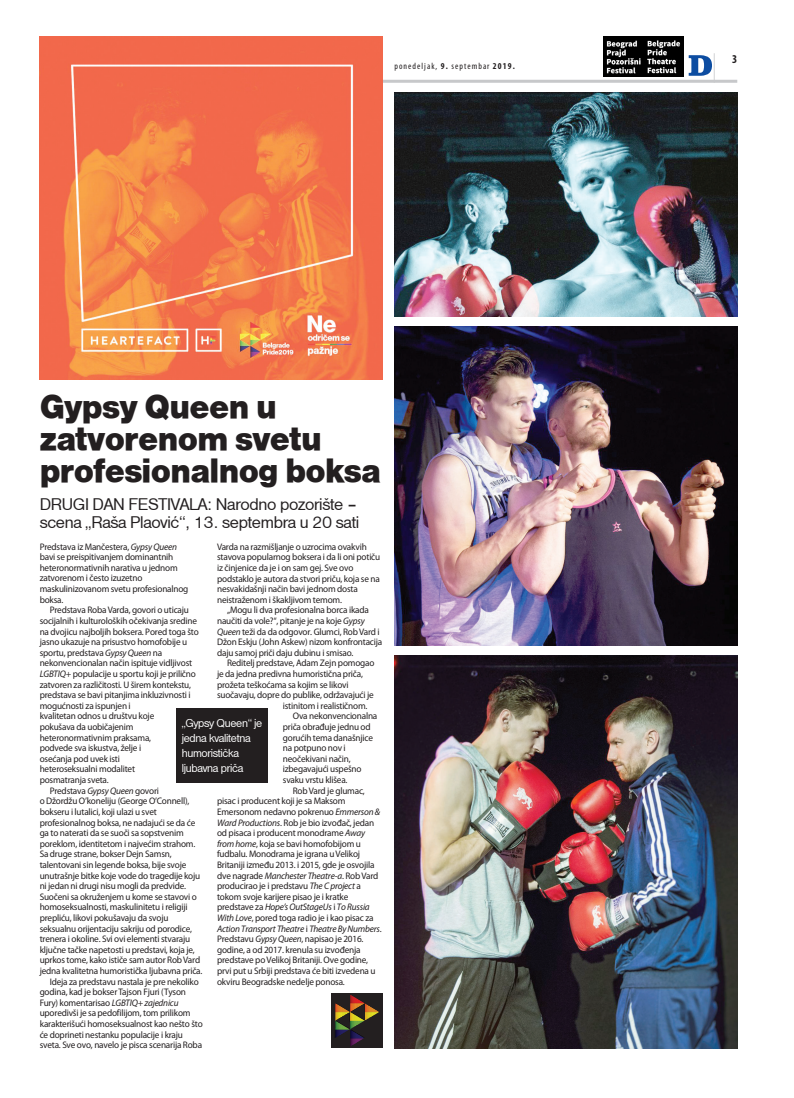
<style>
.page{position:relative;width:794px;height:1098px;background:#fff}
.page>*{position:absolute;margin:0;border:0;box-sizing:border-box;transform-origin:0 0}
.t1{font:900 35px/32px "Nimbus Re Sans";letter-spacing:-.02em;color:#231f20}
.t2{font:17.5px/18px "Nimbus Re Sans";letter-spacing:-.015em;color:#231f20}
.t3{font:12px/15px "Nimbus Re Sans";letter-spacing:-.025em;color:#fff}
.t4{font:700 12px "Myriad YU Pro Cond";color:#231f20}
.t5{font:9.5px/10.6px "Myriad YU Pro";letter-spacing:-.02em;color:#231f20}
.t6{font:italic 9.5px "Myriad YU Pro";letter-spacing:-.02em;color:#231f20}
.t7{font:9px "Myriad YU Pro Cond";letter-spacing:.115em;color:#231f20}
.s1{font-weight:700}
.s2{font-style:italic}
.s3{font-style:normal}
</style>
<div class="page">
<hr style="left:714px;top:53px;width:1px;height:30px;background:#d1d2d4">
<hr style="left:40px;top:80px;width:697px;height:3px;background:#c7c8ca">
<img style="left:603px;top:37px;width:80px;height:39px">
<svg style="left:688px;top:55px;width:24px;height:21px"></svg>
<img style="left:40px;top:37px;width:342px;height:343px">
<div style="left:176px;top:708px;width:92px;height:74px;background:#231f20"></div>
<svg style="left:331px;top:993px;width:51px;height:54px;background:#352d26"></svg>
<img style="left:350px;top:994px;width:29px;height:42px">
<img style="left:394px;top:655px;width:343px;height:392px">
<img style="left:394px;top:327px;width:343px;height:318px">
<img style="left:394px;top:92px;width:343px;height:224px">
<p class="t7" style="left:394px;top:64px;width:122px">ponedeljak, <span class="s1">9.</span> septembar <span class="s1">2019.</span></p>
<h1 class="t1" style="left:40px;top:390px;width:343px">Gypsy Queen u zatvorenom svetu profesionalnog boksa</h1>
<h2 class="t2" style="left:40px;top:494px;width:321px">DRUGI DAN FESTIVALA: Narodno pozori{te – scena „Ra{a Plaovi}“, 13. septembra u 20 sati</h2>
<p class="t5" style="left:40px;top:542px;width:150px">Predstava iz Man~estera, <span class="s2">Gypsy Queen </span>bavi se preispitivanjem dominantnih heteronormativnih narativa u jednom zatvorenom i ~esto izuzetno maskulinizovanom svetu profesionalnog boksa.</p>
<p class="t5" style="left:50px;top:605px;width:141px">Predstava Roba Varda, govori o uticaju</p>
<p class="t5" style="left:40px;top:616px;width:159px">socijalnih i kulturolo{kih o~ekivanja sredine</p>
<p class="t5" style="left:40px;top:626px;width:161px">na dvojicu najboljih boksera. Pored toga {to</p>
<p class="t5" style="left:40px;top:637px;width:149px">jasno ukazuje na prisustvo homofobije u</p>
<p class="t5" style="left:40px;top:648px;width:124px">sportu, predstava <span class="s2">Gypsy Queen</span> na</p>
<p class="t5" style="left:40px;top:658px;width:154px">nekonvencionalan na~in ispituje vidljivost</p>
<p class="t5" style="left:40px;top:669px;width:158px"><span class="s2">LGBTIQ+</span> populacije u sportu koji je prili~no</p>
<p class="t5" style="left:40px;top:679px;width:153px">zatvoren za razli~itosti. U {irem kontekstu,</p>
<p class="t5" style="left:40px;top:690px;width:152px">predstava se bavi pitanjima inkluzivnosti i</p>
<p class="t5" style="left:40px;top:701px;width:93px">mogu}nosti za ispunjen i</p>
<p class="t5" style="left:40px;top:711px;width:116px">kvalitetan odnos u dru{tvu koje</p>
<p class="t5" style="left:40px;top:722px;width:95px">poku{ava da uobi~ajenim</p>
<p class="t5" style="left:40px;top:732px;width:113px">heteronormativnim praksama,</p>
<p class="t5" style="left:40px;top:743px;width:103px">podvede sva iskustva, `elje i</p>
<p class="t5" style="left:40px;top:754px;width:82px">ose}anja pod uvek isti</p>
<p class="t5" style="left:40px;top:764px;width:97px">heteroseksualni modalitet</p>
<p class="t5" style="left:40px;top:775px;width:71px">posmatranja sveta.</p>
<p class="t5" style="left:50px;top:785px;width:111px">Predstava <span class="s2">Gypsy Queen</span> govori</p>
<p class="t5" style="left:40px;top:796px;width:151px">o D`ord`u O’koneliju (George O’Connell),</p>
<p class="t5" style="left:40px;top:807px;width:119px">bokseru i lutalici, koji ulazi u svet</p>
<p class="t5" style="left:40px;top:817px;width:157px">profesionalnog boksa, ne nadaju}i se da }e</p>
<p class="t5" style="left:40px;top:828px;width:145px">ga to naterati da se suo~i sa sopstvenim</p>
<p class="t5" style="left:40px;top:838px;width:157px">poreklom, identitetom i najve}im strahom.</p>
<p class="t5" style="left:40px;top:849px;width:133px">Sa druge strane, bokser Dejn Samsn,</p>
<p class="t5" style="left:40px;top:860px;width:148px">talentovani sin legende boksa, bije svoje</p>
<p class="t5" style="left:40px;top:870px;width:162px">unutra{nje bitke koje vode do tragedije koju</p>
<p class="t5" style="left:40px;top:881px;width:148px">ni jedan ni drugi nisu mogli da predvide.</p>
<p class="t5" style="left:40px;top:891px;width:159px">Suo~eni sa okru`enjem u kome se stavovi o</p>
<p class="t5" style="left:40px;top:902px;width:149px">homoseksualnosti, maskulinitetu i religiji</p>
<p class="t5" style="left:40px;top:913px;width:130px">prepli}u, likovi poku{avaju da svoju</p>
<p class="t5" style="left:40px;top:923px;width:154px">seksualnu orijentaciju sakriju od porodice,</p>
<p class="t5" style="left:40px;top:934px;width:152px">trenera i okoline. Svi ovi elementi stvaraju</p>
<p class="t5" style="left:40px;top:944px;width:156px">klju~ne ta~ke napetosti u predstavi, koja je,</p>
<p class="t5" style="left:40px;top:955px;width:162px">uprkos tome, kako isti~e sam autor Rob Vard</p>
<p class="t5" style="left:40px;top:966px;width:164px">jedna kvalitetna humoristi~ka ljubavna pri~a.</p>
<p class="t5" style="left:50px;top:976px;width:151px">Ideja za predstavu nastala je pre nekoliko</p>
<p class="t5" style="left:40px;top:987px;width:148px">godina, kad je bokser Tajson Fjuri (Tyson</p>
<p class="t5" style="left:40px;top:997px;width:140px">Fury) komentarisao <span class="s2">LGBTIQ+ zajednicu</span></p>
<p class="t5" style="left:40px;top:1008px;width:152px">uporediv{i je sa pedofilijom, tom prilikom</p>
<p class="t5" style="left:40px;top:1019px;width:164px">karakteri{u}i homoseksualnost kao ne{to {to</p>
<p class="t5" style="left:40px;top:1029px;width:145px">}e doprineti nestanku populacije i kraju</p>
<p class="t5" style="left:40px;top:1040px;width:164px">sveta. Sve ovo, navelo je pisca scenarija Roba</p>
<p class="t5" style="left:217px;top:542px;width:165px">Varda na razmi{ljanje o uzrocima ovakvih stavova popularnog boksera i da li oni poti~u iz ~injenice da je i on sam gej. Sve ovo podstaklo je autora da stvori pri~u, koja se na nesvakida{nji na~in bavi jednom dosta neistra`enom i {kakljivom temom.</p>
<p class="t5" style="left:217px;top:605px;width:167px;text-indent:10px">„Mogu li dva profesionalna borca ikada nau~iti da vole?“, pitanje je na koje <span class="s2">Gypsy Queen</span> te`i da da odgovor. Glumci, Rob Vard i D`on Eskju (John Askew) nizom konfrontacija daju samoj pri~i daju dubinu i smisao.</p>
<p class="t5" style="left:227px;top:658px;width:149px">Reditelj predstave, Adam Zejn pomogao</p>
<p class="t5" style="left:217px;top:669px;width:147px">je da jedna predivna humoristi~na pri~a,</p>
<p class="t5" style="left:217px;top:679px;width:133px">pro`eta te{ko}ama sa kojim se likovi</p>
<p class="t5" style="left:217px;top:690px;width:158px">suo~avaju, dopre do publike, odr`avaju}i je</p>
<p class="t5" style="left:283px;top:701px;width:86px">istinitom i realisti~nom.</p>
<p class="t5" style="left:293px;top:711px;width:86px">Ova nekonvencionalna</p>
<p class="t5" style="left:283px;top:722px;width:89px">pri~a obra|uje jednu od</p>
<p class="t5" style="left:283px;top:732px;width:92px">goru}ih tema dana{njice</p>
<p class="t5" style="left:283px;top:743px;width:64px">na potpuno nov i</p>
<p class="t5" style="left:283px;top:754px;width:69px">neo~ekivani na~in,</p>
<p class="t5" style="left:283px;top:764px;width:80px">izbegavaju}i uspe{no</p>
<p class="t5" style="left:283px;top:775px;width:66px">svaku vrstu kli{ea.</p>
<p class="t5" style="left:293px;top:785px;width:73px">Rob Vard je glumac,</p>
<p class="t5" style="left:217px;top:796px;width:130px">pisac i producent koji je sa Maksom</p>
<p class="t5" style="left:217px;top:807px;width:165px">Emersonom nedavno pokrenuo <span class="s2">Emmerson &amp;</span></p>
<p class="t5" style="left:217px;top:817px;width:159px"><span class="s2">Ward Productions</span>. Rob je bio izvo|a~, jedan</p>
<p class="t5" style="left:217px;top:828px;width:150px">od pisaca i producent monodrame <span class="s2">Away</span></p>
<p class="t5" style="left:217px;top:838px;width:145px"><span class="s2">from home</span>, koja se bavi homofobijom u</p>
<p class="t5" style="left:217px;top:849px;width:145px">fudbalu. Monodrama je igrana u Velikoj</p>
<p class="t5" style="left:217px;top:860px;width:159px">Britaniji izme|u 2013. i 2015, gde je osvojila</p>
<p class="t6" style="left:217px;top:871px;width:163px"><span class="s3">dve nagrade</span> Manchester Theatre-a<span class="s3">. Rob Vard</span></p>
<p class="t5" style="left:217px;top:881px;width:145px">producirao je i predstavu <span class="s2">The C project</span> a</p>
<p class="t5" style="left:217px;top:891px;width:133px">tokom svoje karijere pisao je i kratke</p>
<p class="t6" style="left:217px;top:903px;width:154px"><span class="s3">predstave za</span> Hope’s OutStageUs <span class="s3">i</span> To Russia</p>
<p class="t5" style="left:217px;top:913px;width:158px"><span class="s2">With Love</span>, pored toga radio je i kao pisac za</p>
<p class="t6" style="left:217px;top:924px;width:166px">Action Transport Theatre <span class="s3">i</span> Theatre By Numbers<span class="s3">.</span></p>
<p class="t5" style="left:217px;top:934px;width:148px">Predstavu <span class="s2">Gypsy Queen</span>, napisao je 2016.</p>
<p class="t5" style="left:217px;top:944px;width:145px">godine, a od 2017. krenula su izvo|enja</p>
<p class="t5" style="left:217px;top:955px;width:152px">predstave po Velikoj Britaniji. Ove godine,</p>
<p class="t5" style="left:217px;top:966px;width:160px">prvi put u Srbiji predstava }e biti izvedena u</p>
<p class="t5" style="left:217px;top:976px;width:129px">okviru Beogradske nedelje ponosa.</p>
<p class="t3" style="left:182px;top:715px;width:82px">„Gypsy Queen“ je jedna kvalitetna humoristi~ka ljubavna pri~a</p>
<p class="t4" style="left:732px;top:55px;width:7px">3</p>
</div>
